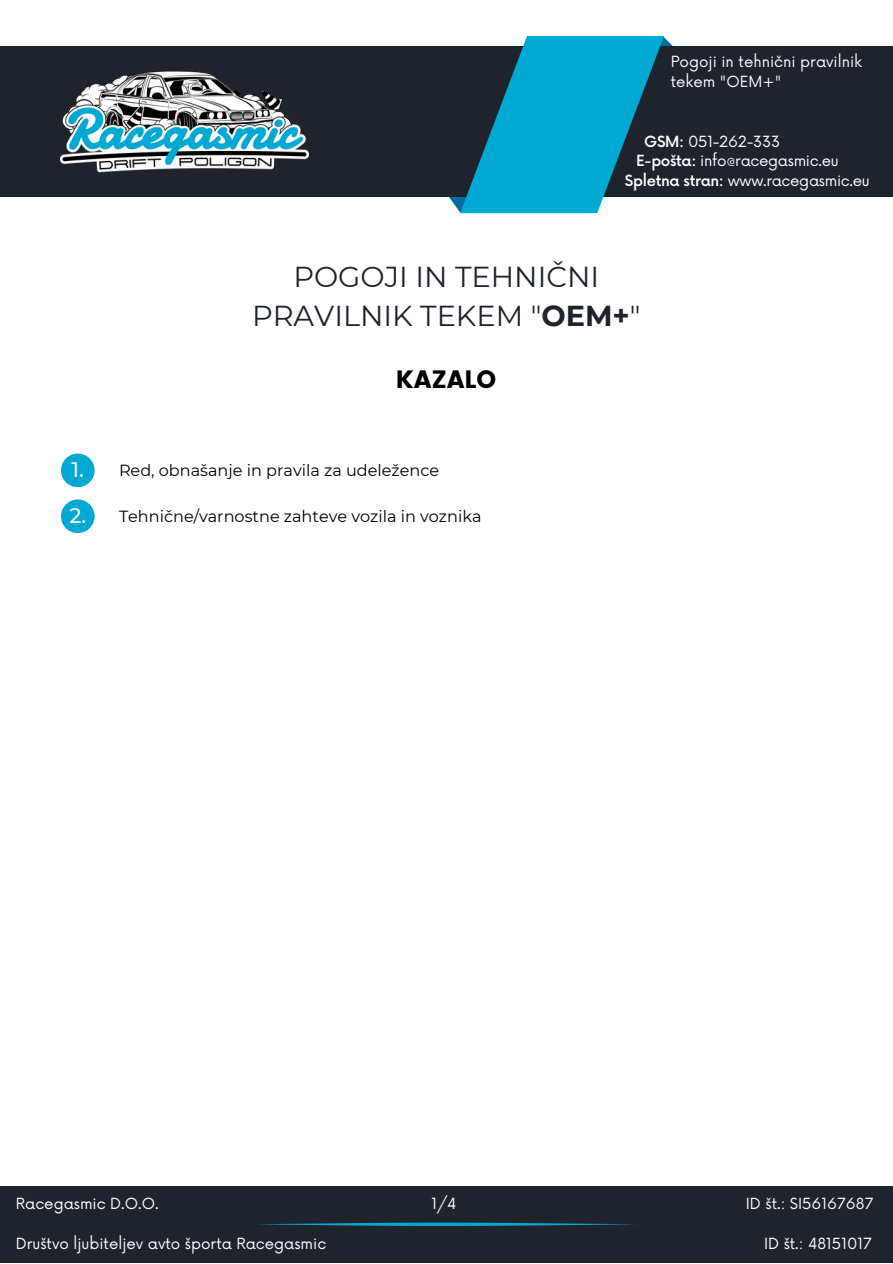
<style>
.page{position:relative;width:893px;height:1264px;background:#fff}
.page>*{position:absolute;margin:0;border:0;box-sizing:border-box;transform-origin:0 0}
.t1{font:28.8px/39.3px "Montserrat";color:#1f242c;text-align:center}
.t2{font:25.05px "Poppins";color:#000}
.t3{font:500 21px "Montserrat";color:#f6f3ec}
.t4{font:16.05px "Montserrat";color:#000}
.t5{font:15px/20.2px "Now";color:#fff}
.t6{font:15px "Now";letter-spacing:-.02em;color:#fff}
.s1{font-weight:500}
.s2{font-weight:700}
</style>
<div class="page">
<div style="left:0;top:46px;width:892px;height:151px;background:#1f242c"></div>
<div style="left:0;top:1186px;width:892px;height:76px;background:#1f242c"></div>
<svg style="left:449px;top:36px;width:224px;height:177px"></svg>
<img style="left:61px;top:71px;width:247px;height:101px">
<svg style="left:258px;top:1222px;width:377px;height:3px"></svg>
<div style="left:61px;top:453px;width:34px;height:34px;background:#00a9d3;border-radius:50%"></div>
<div style="left:61px;top:499px;width:34px;height:34px;background:#00a9d3;border-radius:50%"></div>
<p class="t5" style="left:670px;top:52px;width:193px">Pogoji in tehnični pravilnik tekem "OEM+"</p>
<p class="t6" style="left:644px;top:133px;width:137px"><span class="s1">GSM:</span> 051-262-333</p>
<p class="t6" style="left:636px;top:153px;width:204px"><span class="s1">E-pošta:</span> info@racegasmic.eu</p>
<p class="t6" style="left:625px;top:172px;width:246px"><span class="s1">Spletna stran:</span> www.racegasmic.eu</p>
<p class="t1" style="left:252px;top:257px;width:390px">POGOJI IN TEHNIČNI<br>PRAVILNIK TEKEM "<span class="s2">OEM+</span>"</p>
<p class="t3" style="left:71px;top:457px;width:14px">1.</p>
<p class="t3" style="left:69px;top:502px;width:18px">2.</p>
<p class="t2" style="left:396px;top:365px;width:102px">KAZALO</p>
<p class="t4" style="left:119px;top:460px;width:321px">Red, obnašanje in pravila za udeležence</p>
<p class="t4" style="left:119px;top:506px;width:364px">Tehnične/varnostne zahteve vozila in voznika</p>
<p class="t5" style="left:16px;top:1193px;width:144px">Racegasmic D.O.O.</p>
<p class="t5" style="left:16px;top:1234px;width:312px">Društvo ljubiteljev avto športa Racegasmic</p>
<p class="t5" style="left:431px;top:1193px;width:27px">1/4</p>
<p class="t5" style="left:745px;top:1193px;width:129px">ID št.: SI56167687</p>
<p class="t5" style="left:764px;top:1234px;width:109px">ID št.: 48151017</p>
</div>
